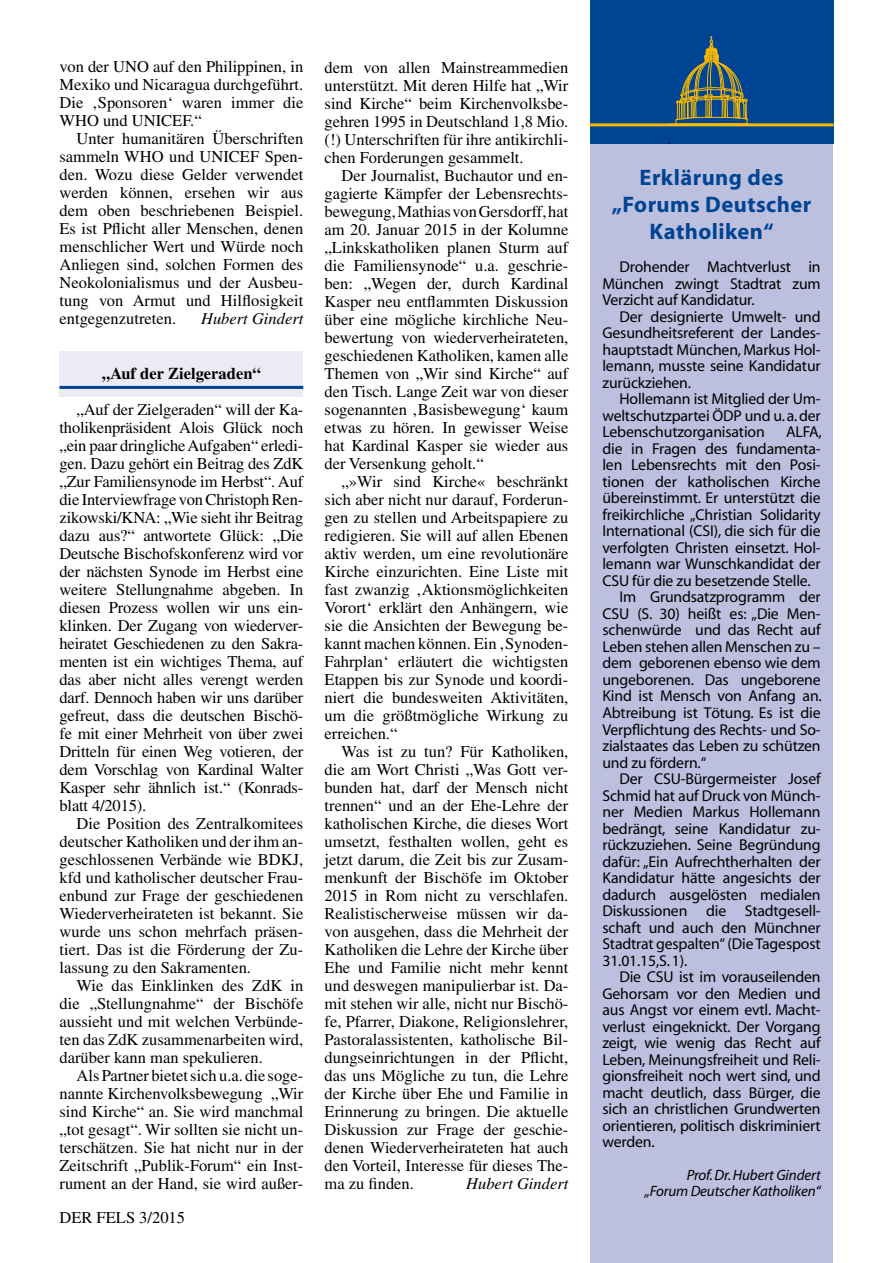
<style>
.page{position:relative;width:893px;height:1263px;background:#fff}
.page>*{position:absolute;margin:0;border:0;box-sizing:border-box;transform-origin:0 0}
.t1{font:700 22.5px/27px "Myriad";letter-spacing:.02em;color:#004494;text-align:center}
.t2{font:16.5px/18px "Times";color:#000;text-align:justify}
.t3{font:italic 16.5px "Times";color:#000}
.t4{font:700 16.5px "Times";color:#000}
.t5{font:15.75px/16.5px "Myriad";letter-spacing:-.01em;color:#000;text-align:justify}
.t6{font:italic 15px/16.5px "Myriad";letter-spacing:-.01em;color:#000;text-align:right}
</style>
<div class="page">
<div style="left:60px;top:351px;width:243px;height:45px;background:#ebebf5"></div>
<hr style="left:60px;top:386px;width:243px;height:3px;background:#004494">
<div style="left:590px;top:98px;width:243px;height:1165px;background:#bcbfde"></div>
<div style="left:590px;top:0;width:243px;height:144px;background:#004494"></div>
<hr style="left:590px;top:123px;width:243px;height:3px;background:#faba00">
<svg style="left:669px;top:36px;width:78px;height:108px"></svg>
<hr style="left:669px;top:124px;width:78px;height:1px;background:#faba00">
<p class="t2" style="left:60px;top:58px;width:245px">von der UNO auf den Philippinen, in Mexiko und Nicaragua durchgeführt.<br>Die ‚Sponsoren‘ waren immer die WHO und UNICEF.“</p>
<p class="t2" style="left:60px;top:130px;width:245px;text-indent:17px">Unter humanitären Überschriften sammeln WHO und UNICEF Spen&shy;den. Wozu diese Gelder verwendet werden können, ersehen wir aus dem oben beschriebenen Beispiel.<br>Es ist Pflicht aller Menschen, denen menschlicher Wert und Würde noch Anliegen sind, solchen Formen des Neokolonialismus und der Ausbeu&shy;tung von Armut und Hilflosigkeit entgegenzutreten.</p>
<p class="t3" style="left:201px;top:310px;width:104px">Hubert Gindert</p>
<p class="t4" style="left:102px;top:363px;width:160px">„Auf der Zielgeraden“</p>
<p class="t2" style="left:60px;top:400px;width:245px;text-indent:17px">„Auf der Zielgeraden“ will der Ka&shy;tholikenpräsident Alois Glück noch „ein paar dringliche Aufgaben“ erledi&shy;gen. Dazu gehört ein Beitrag des ZdK „Zur Familiensynode im Herbst“. Auf die Interviewfrage von Christoph Ren&shy;zikowski/KNA: „Wie sieht ihr Beitrag dazu aus?“ antwortete Glück: „Die Deutsche Bischofskonferenz wird vor der nächsten Synode im Herbst eine weitere Stellungnahme abgeben. In diesen Prozess wollen wir uns ein&shy;klinken. Der Zugang von wiederver&shy;heiratet Geschiedenen zu den Sakra&shy;menten ist ein wichtiges Thema, auf das aber nicht alles verengt werden darf. Dennoch haben wir uns darüber gefreut, dass die deutschen Bischö&shy;fe mit einer Mehrheit von über zwei Dritteln für einen Weg votieren, der dem Vorschlag von Kardinal Walter Kasper sehr ähnlich ist.“ (Konrads&shy;blatt 4/2015).</p>
<p class="t2" style="left:60px;top:814px;width:245px;text-indent:17px">Die Position des Zentralkomitees deutscher Katholiken und der ihm an&shy;geschlossenen Verbände wie BDKJ, kfd und katholischer deutscher Frau&shy;enbund zur Frage der geschiedenen Wiederverheirateten ist bekannt. Sie wurde uns schon mehrfach präsen&shy;tiert. Das ist die Förderung der Zu&shy;lassung zu den Sakramenten.</p>
<p class="t2" style="left:60px;top:976px;width:245px;text-indent:17px">Wie das Einklinken des ZdK in die „Stellungnahme“ der Bischöfe aussieht und mit welchen Verbünde&shy;ten das ZdK zusammenarbeiten wird, darüber kann man spekulieren.</p>
<p class="t2" style="left:60px;top:1066px;width:245px;text-indent:17px">Als Partner bietet sich u.a. die soge&shy;nannte Kirchenvolksbewegung „Wir sind Kirche“ an. Sie wird manchmal „tot gesagt“. Wir sollten sie nicht un&shy;terschätzen. Sie hat nicht nur in der Zeitschrift „Publik-Forum“ ein Inst&shy;rument an der Hand, sie wird außer-</p>
<p class="t2" style="left:60px;top:1209px;width:127px">DER FELS 3/2015</p>
<p class="t2" style="left:325px;top:58px;width:245px">dem von allen Mainstreammedien unterstützt. Mit deren Hilfe hat „Wir sind Kirche“ beim Kirchenvolksbe&shy;gehren 1995 in Deutschland 1,8 Mio. (!) Unterschriften für ihre antikirchli&shy;chen Forderungen gesammelt.</p>
<p class="t2" style="left:325px;top:166px;width:245px;text-indent:17px">Der Journalist, Buchautor und en&shy;gagierte Kämpfer der Lebensrechts&shy;bewegung, Mathias von Gersdorff, hat am 20. Januar 2015 in der Kolumne „Linkskatholiken planen Sturm auf die Familiensynode“ u.a. geschrie&shy;ben: „Wegen der, durch Kardinal Kasper neu entflammten Diskussion über eine mögliche kirchliche Neu&shy;bewertung von wiederverheirateten, geschiedenen Katholiken, kamen alle Themen von „Wir sind Kirche“ auf den Tisch. Lange Zeit war von dieser sogenannten ‚Basisbewegung‘ kaum etwas zu hören. In gewisser Weise hat Kardinal Kasper sie wieder aus der Versenkung geholt.“</p>
<p class="t2" style="left:325px;top:472px;width:245px;text-indent:17px">„»Wir sind Kirche« beschränkt sich aber nicht nur darauf, Forderun&shy;gen zu stellen und Arbeitspapiere zu redigieren. Sie will auf allen Ebenen aktiv werden, um eine revolutionäre Kirche einzurichten. Eine Liste mit fast zwanzig ‚Aktionsmöglichkeiten Vorort‘ erklärt den Anhängern, wie sie die Ansichten der Bewegung be&shy;kannt machen können. Ein ‚Synoden-Fahrplan‘ erläutert die wichtigsten Etappen bis zur Synode und koordi&shy;niert die bundesweiten Aktivitäten, um die größtmögliche Wirkung zu erreichen.“</p>
<p class="t2" style="left:325px;top:742px;width:245px;text-indent:17px">Was ist zu tun? Für Katholiken, die am Wort Christi „Was Gott ver&shy;bunden hat, darf der Mensch nicht trennen“ und an der Ehe-Lehre der katholischen Kirche, die dieses Wort umsetzt, festhalten wollen, geht es jetzt darum, die Zeit bis zur Zusam&shy;menkunft der Bischöfe im Oktober 2015 in Rom nicht zu verschlafen.<br>Realistischerweise müssen wir da&shy;von ausgehen, dass die Mehrheit der Katholiken die Lehre der Kirche über Ehe und Familie nicht mehr kennt und deswegen manipulierbar ist. Da&shy;mit stehen wir alle, nicht nur Bischö&shy;fe, Pfarrer, Diakone, Religionslehrer, Pastoralassistenten, katholische Bil&shy;dungseinrichtungen in der Pflicht, das uns Mögliche zu tun, die Lehre der Kirche über Ehe und Familie in Erinnerung zu bringen. Die aktuelle Diskussion zur Frage der geschie&shy;denen Wiederverheirateten hat auch den Vorteil, Interesse für dieses The&shy;ma zu finden.</p>
<p class="t3" style="left:466px;top:1174px;width:104px">Hubert Gindert</p>
<h1 class="t1" style="left:612px;top:165px;width:201px">Erklärung des „Forums Deutscher<br>Katholiken“</h1>
<p class="t5" style="left:602px;top:259px;width:220px;text-indent:17px">Drohender Machtverlust in München zwingt Stadtrat zum Verzicht auf Kandidatur.</p>
<p class="t5" style="left:602px;top:309px;width:220px;text-indent:17px">Der designierte Umwelt- und Gesundheitsreferent der Landes&shy;hauptstadt München, Markus Hol&shy;lemann, musste seine Kandidatur zurückziehen.</p>
<p class="t5" style="left:602px;top:391px;width:220px;text-indent:17px">Hollemann ist Mitglied der Um&shy;weltschutzpartei ÖDP und u. a. der Lebenschutzorganisation</p>
<p class="t5" style="left:786px;top:424px;width:37px">ALFA,</p>
<p class="t5" style="left:602px;top:441px;width:220px">die in Fragen des fundamenta-</p>
<p class="t5" style="left:602px;top:457px;width:220px">len Lebensrechts mit den Posi-</p>
<p class="t5" style="left:602px;top:474px;width:220px">tionen der katholischen Kirche</p>
<p class="t5" style="left:602px;top:490px;width:220px">übereinstimmt. Er unterstützt die</p>
<p class="t5" style="left:602px;top:507px;width:220px">freikirchliche „Christian Solidarity</p>
<p class="t5" style="left:602px;top:524px;width:220px">International (CSI), die sich für die</p>
<p class="t5" style="left:602px;top:540px;width:220px">verfolgten Christen einsetzt. Hol-</p>
<p class="t5" style="left:602px;top:557px;width:220px">lemann war Wunschkandidat der</p>
<p class="t5" style="left:602px;top:573px;width:210px">CSU für die zu besetzende Stelle.</p>
<p class="t5" style="left:619px;top:590px;width:203px">Im Grundsatzprogramm der</p>
<p class="t5" style="left:602px;top:606px;width:220px">CSU (S. 30) heißt es: „Die Men-</p>
<p class="t5" style="left:602px;top:623px;width:220px">schenwürde und das Recht auf</p>
<p class="t5" style="left:602px;top:639px;width:220px">Leben stehen allen Menschen zu –</p>
<p class="t5" style="left:602px;top:656px;width:220px">dem geborenen ebenso wie dem</p>
<p class="t5" style="left:602px;top:672px;width:220px">ungeborenen. Das ungeborene</p>
<p class="t5" style="left:602px;top:689px;width:221px">Kind ist Mensch von Anfang an.</p>
<p class="t5" style="left:602px;top:705px;width:220px">Abtreibung ist Tötung. Es ist die</p>
<p class="t5" style="left:602px;top:722px;width:220px">Verpflichtung des Rechts- und So-</p>
<p class="t5" style="left:602px;top:738px;width:220px">zialstaates das Leben zu schützen</p>
<p class="t5" style="left:602px;top:755px;width:105px">und zu fördern.“</p>
<p class="t5" style="left:619px;top:771px;width:203px">Der CSU-Bürgermeister Josef</p>
<p class="t5" style="left:602px;top:788px;width:220px">Schmid hat auf Druck von Münch-</p>
<p class="t5" style="left:602px;top:804px;width:220px">ner Medien Markus Hollemann</p>
<p class="t5" style="left:602px;top:821px;width:220px">bedrängt, seine Kandidatur zu-</p>
<p class="t5" style="left:602px;top:837px;width:220px">rückzuziehen. Seine Begründung</p>
<p class="t5" style="left:602px;top:854px;width:220px">dafür: „Ein Aufrechtherhalten der</p>
<p class="t5" style="left:602px;top:870px;width:220px">Kandidatur hätte angesichts der</p>
<p class="t5" style="left:602px;top:887px;width:220px">dadurch ausgelösten medialen</p>
<p class="t5" style="left:602px;top:903px;width:220px">Diskussionen die Stadtgesell-</p>
<p class="t5" style="left:602px;top:920px;width:220px">schaft und auch den Münchner</p>
<p class="t5" style="left:602px;top:936px;width:220px">Stadtrat gespalten“ (Die Tagespost</p>
<p class="t5" style="left:602px;top:953px;width:87px">31.01.15,S. 1).</p>
<p class="t5" style="left:619px;top:969px;width:203px">Die CSU ist im vorauseilenden</p>
<p class="t5" style="left:602px;top:986px;width:220px">Gehorsam vor den Medien und</p>
<p class="t5" style="left:602px;top:1002px;width:220px">aus Angst vor einem evtl. Macht-</p>
<p class="t5" style="left:602px;top:1019px;width:220px">verlust eingeknickt. Der Vorgang</p>
<p class="t5" style="left:602px;top:1035px;width:220px">zeigt, wie wenig das Recht auf</p>
<p class="t5" style="left:602px;top:1052px;width:220px">Leben, Meinungsfreiheit und Reli-</p>
<p class="t5" style="left:602px;top:1068px;width:220px">gionsfreiheit noch wert sind, und</p>
<p class="t5" style="left:602px;top:1085px;width:220px">macht deutlich, dass Bürger, die</p>
<p class="t5" style="left:602px;top:1101px;width:220px">sich an christlichen Grundwerten</p>
<p class="t5" style="left:602px;top:1118px;width:220px">orientieren, politisch diskriminiert</p>
<p class="t5" style="left:602px;top:1134px;width:54px">werden.</p>
<p class="t6" style="left:645px;top:1167px;width:177px">Prof. Dr. Hubert Gindert „Forum Deutscher Katholiken“</p>
</div>
